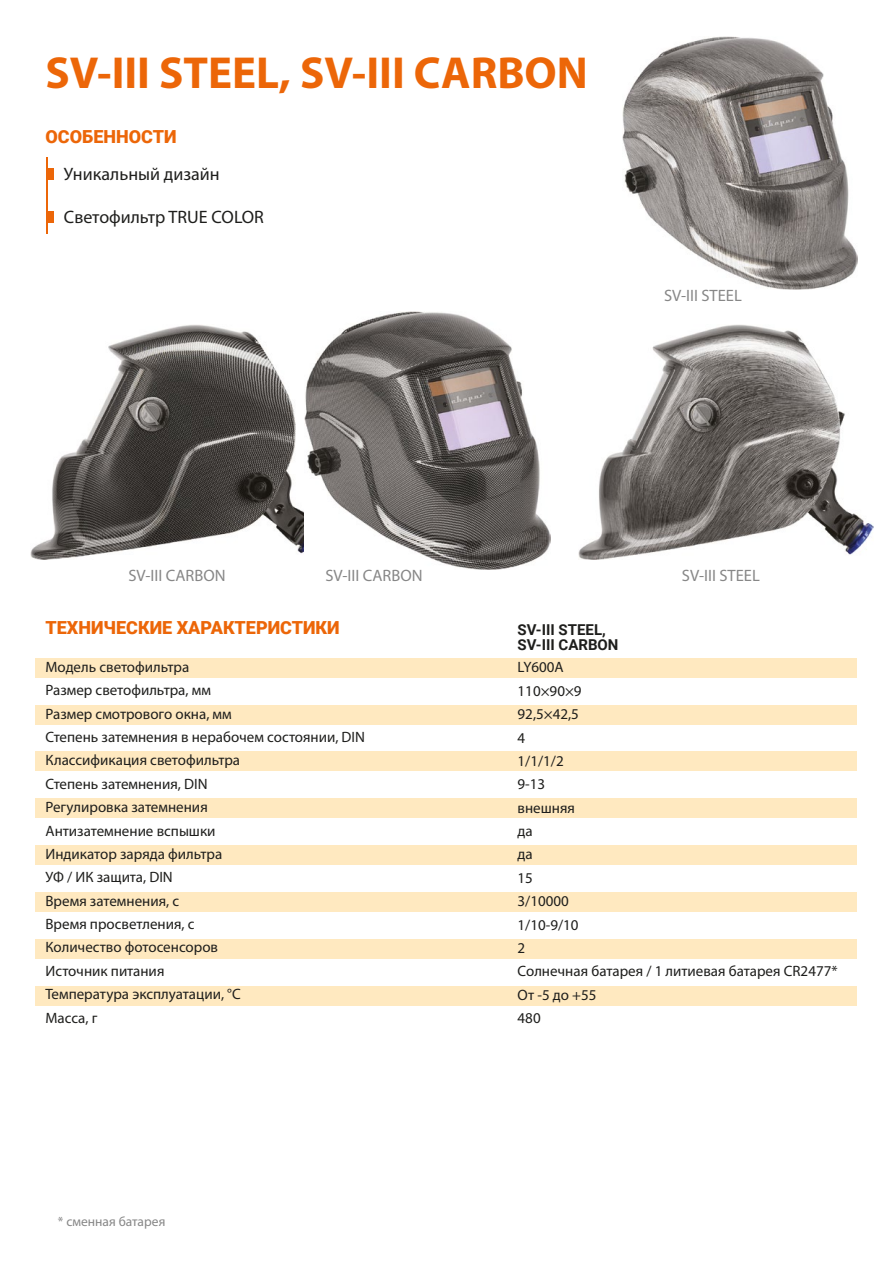
<style>
.page{position:relative;width:893px;height:1263px;background:#fff}
.page>*{position:absolute;margin:0;border:0;box-sizing:border-box;transform-origin:0 0}
.t1{font:700 45px "Myriad Pro";color:#ec6608}
.t2{font:18px "Myriad Pro";color:#1e1e1c}
.t3{font:900 18px "Roboto";color:#ec6608}
.t4{font:16.5px "Myriad Pro";color:#878787}
.t5{font:15px/23.4px "Myriad Pro";color:#1e1e1c}
.t6{font:700 15px/15px "Roboto";color:#1e1e1c}
.t7{font:13.5px "Myriad Pro";color:#878787}
</style>
<div class="page">
<img style="left:578px;top:324px;width:295px;height:235px">
<img style="left:622px;top:36px;width:235px;height:254px">
<img style="left:30px;top:324px;width:275px;height:236px">
<div style="left:46px;top:168px;width:8px;height:11px;background:#ec6608"></div>
<hr style="left:46px;top:158px;width:2px;height:76px;background:#ec6608">
<div style="left:46px;top:212px;width:8px;height:11px;background:#ec6608"></div>
<img style="left:305px;top:311px;width:245px;height:258px">
<div style="left:36px;top:986px;width:821px;height:19px;background:#ffe9c0"></div>
<div style="left:36px;top:658px;width:821px;height:19px;background:#ffe9c0"></div>
<div style="left:36px;top:705px;width:821px;height:19px;background:#ffe9c0"></div>
<div style="left:36px;top:752px;width:821px;height:19px;background:#ffe9c0"></div>
<div style="left:36px;top:799px;width:821px;height:19px;background:#ffe9c0"></div>
<div style="left:36px;top:845px;width:821px;height:19px;background:#ffe9c0"></div>
<div style="left:36px;top:892px;width:821px;height:19px;background:#ffe9c0"></div>
<div style="left:36px;top:939px;width:821px;height:19px;background:#ffe9c0"></div>
<h1 class="t1" style="left:45px;top:44px;width:544px">SV-III STEEL, SV-III CARBON</h1>
<p class="t3" style="left:45px;top:124px;width:133px">ОСОБЕННОСТИ</p>
<p class="t2" style="left:64px;top:162px;width:157px">Уникальный дизайн</p>
<p class="t2" style="left:64px;top:206px;width:201px">Светофильтр TRUE COLOR</p>
<p class="t4" style="left:664px;top:286px;width:79px">SV-III STEEL</p>
<p class="t4" style="left:128px;top:565px;width:99px">SV-III CARBON</p>
<p class="t4" style="left:325px;top:565px;width:99px">SV-III CARBON</p>
<p class="t4" style="left:682px;top:565px;width:79px">SV-III STEEL</p>
<p class="t3" style="left:45px;top:615px;width:296px">ТЕХНИЧЕСКИЕ ХАРАКТЕРИСТИКИ</p>
<p class="t6" style="left:518px;top:621px;width:102px">SV-III STEEL,<br>SV-III CARBON</p>
<p class="t5" style="left:46px;top:655px;width:321px">Модель светофильтра<br>Размер светофильтра, мм<br>Размер смотрового окна, мм<br>Степень затемнения в нерабочем состоянии, DIN<br>Классификация светофильтра<br>Степень затемнения, DIN<br>Регулировка затемнения<br>Антизатемнение вспышки<br>Индикатор заряда фильтра<br>УФ / ИК защита, DIN<br>Время затемнения, с<br>Время просветления, с<br>Количество фотосенсоров<br>Источник питания<br>Температура эксплуатации, °C<br>Масса, г</p>
<p class="t5" style="left:518px;top:655px;width:322px">LY600A<br>110×90×9<br>92,5×42,5<br>4<br>1/1/1/2<br>9-13<br>внешняя<br>да<br>да<br>15<br>3/10000<br>1/10-9/10<br>2<br>Солнечная батарея / 1 литиевая батарея CR2477*<br>От -5 до +55<br>480</p>
<p class="t7" style="left:58px;top:1213px;width:109px">* cменная батарея</p>
</div>
